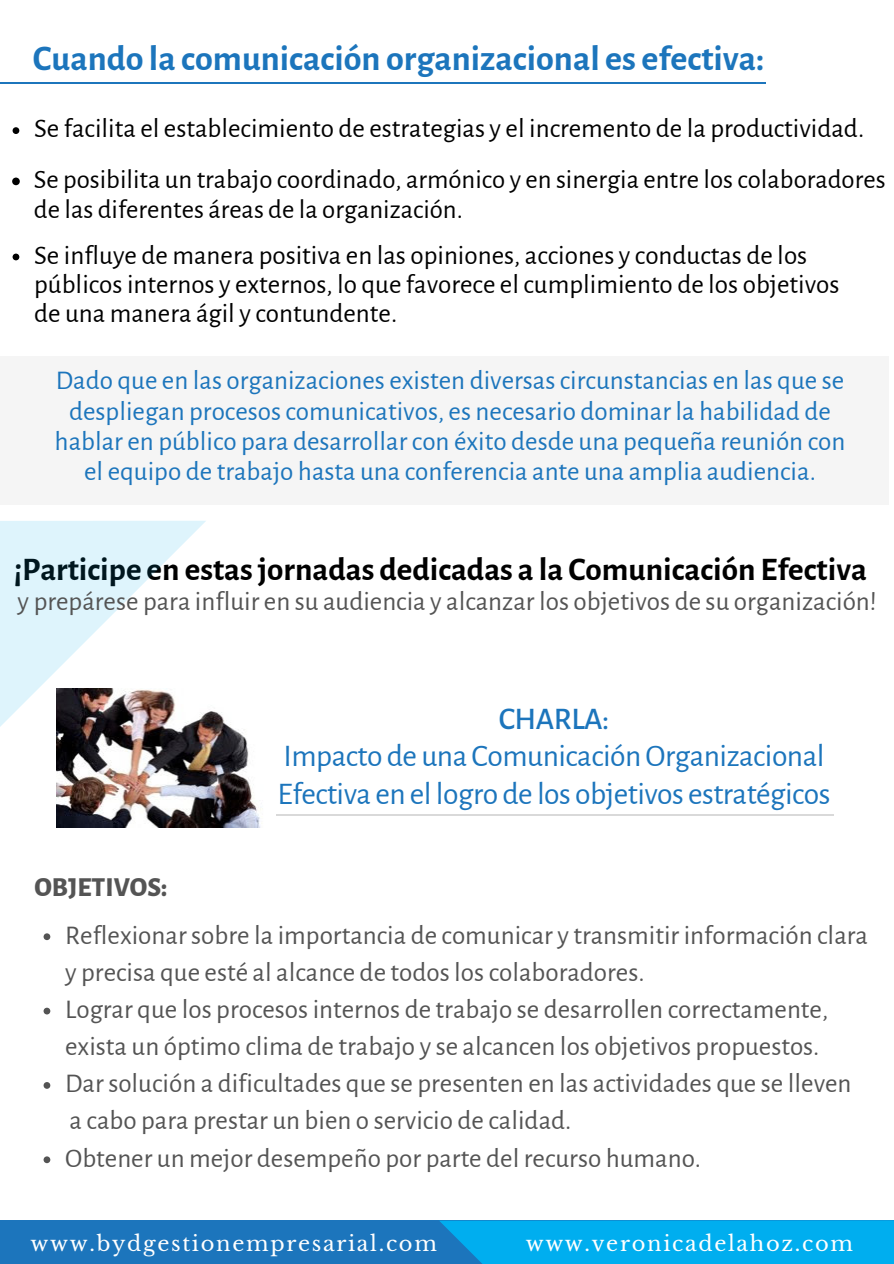
<style>
.page{position:relative;width:894px;height:1264px;background:#fff}
.page>*{position:absolute;margin:0;border:0;box-sizing:border-box;transform-origin:0 0}
.t1{font:700 36px "Alegreya Sans";color:#1c75bc}
.t2{font:700 33px "Alegreya Sans";color:#000}
.t3{font:31.5px/37.2px "Alegreya Sans";letter-spacing:-.015em;color:#1c75bc}
.t4{font:500 31.5px "Alegreya Sans";letter-spacing:-.015em;color:#1c75bc}
.t5{font:27px/37.2px "Alegreya Sans";color:#545454}
.t6{font:27px/30.5px "Alegreya Sans";color:#1c75bc;text-align:center}
.t7{font:27px/29.2px "Alegreya Sans";color:#000}
.t8{font:800 27px "Alegreya Sans";color:#545454}
.t9{font:26.7px/29.4px "Alegreya Sans";color:#000}
.t10{font:21px "Libre Baskerville";letter-spacing:.08em;color:#fff}
.t11{font:16.5px "Libre Baskerville";letter-spacing:.08em;color:#fff}
</style>
<div class="page">
<hr style="left:0;top:82px;width:765px;height:2px;background:#1c75bc">
<svg style="left:13px;top:127px;width:6px;height:7px"></svg>
<svg style="left:12px;top:177px;width:8px;height:8px"></svg>
<svg style="left:13px;top:253px;width:6px;height:7px"></svg>
<div style="left:0;top:356px;width:888px;height:149px;background:#f5f5f5"></div>
<svg style="left:0;top:521px;width:206px;height:206px;fill:#def4fc"></svg>
<svg style="left:44px;top:933px;width:6px;height:7px"></svg>
<svg style="left:44px;top:1007px;width:6px;height:7px"></svg>
<svg style="left:44px;top:1082px;width:6px;height:6px"></svg>
<svg style="left:44px;top:1156px;width:6px;height:7px"></svg>
<div style="left:0;top:1220px;width:893px;height:43px;background:#1c75bc"></div>
<div style="left:439px;top:1220px;width:454px;height:30px;background:#00aeef"></div>
<img style="left:57px;top:689px;width:206px;height:138px">
<hr style="left:276px;top:814px;width:557px;height:1px;background:#d9d9d9">
<div style="left:469px;top:1250px;width:424px;height:13px;background:#00aeef"></div>
<h1 class="t1" style="left:33px;top:38px;width:733px">Cuando la comunicación organizacional es efectiva:</h1>
<p class="t7" style="left:34px;top:115px;width:831px">Se facilita el establecimiento de estrategias y el incremento de la productividad.</p>
<p class="t9" style="left:34px;top:166px;width:853px">Se posibilita un trabajo coordinado, armónico y en sinergia entre los colaboradores de las diferentes áreas de la organización.</p>
<p class="t7" style="left:34px;top:241px;width:806px">Se influye de manera positiva en las opiniones, acciones y conductas de los públicos internos y externos, lo que favorece el cumplimiento de los objetivos de una manera ágil y contundente.</p>
<p class="t6" style="left:55px;top:366px;width:792px">Dado que en las organizaciones existen diversas circunstancias en las que se despliegan procesos comunicativos, es necesario dominar la habilidad de hablar en público para desarrollar con éxito desde una pequeña reunión con el equipo de trabajo hasta una conferencia ante una amplia audiencia.</p>
<p class="t2" style="left:13px;top:550px;width:854px">¡Participe en estasjornadas dedicadas a la Comunicación Efectiva</p>
<p class="t5" style="left:18px;top:583px;width:860px">y prepárese para influir en su audiencia y alcanzar los objetivos de su organización!</p>
<p class="t4" style="left:498px;top:701px;width:112px">CHARLA:</p>
<p class="t3" style="left:277px;top:738px;width:554px">Impacto de una ComunicaciónOrganizacional<br>Efectiva en el logro de los objetivos estratégicos</p>
<p class="t8" style="left:34px;top:871px;width:134px">OBJETIVOS:</p>
<p class="t5" style="left:65px;top:916px;width:804px">Reflexionar sobre la importancia de comunicar y transmitir información clara y precisa que esté al alcance de todos los colaboradores.<br>Lograr que los procesos internos de trabajo se desarrollen correctamente, exista un óptimo clima de trabajo y se alcancen los objetivos propuestos.<br>Dar solución a dificultades que se presenten en las actividades que se lleven a cabo para prestar un bien o servicio de calidad.<br>Obtener un mejor desempeño por parte del recurso humano.</p>
<p class="t11" style="left:106px;top:1229px;width:213px">www.fosterpagan.com</p>
<p class="t10" style="left:31px;top:1230px;width:407px">www.bydgestionempresarial.com</p>
<p class="t10" style="left:525px;top:1230px;width:329px">www.veronicadelahoz.com</p>
</div>
